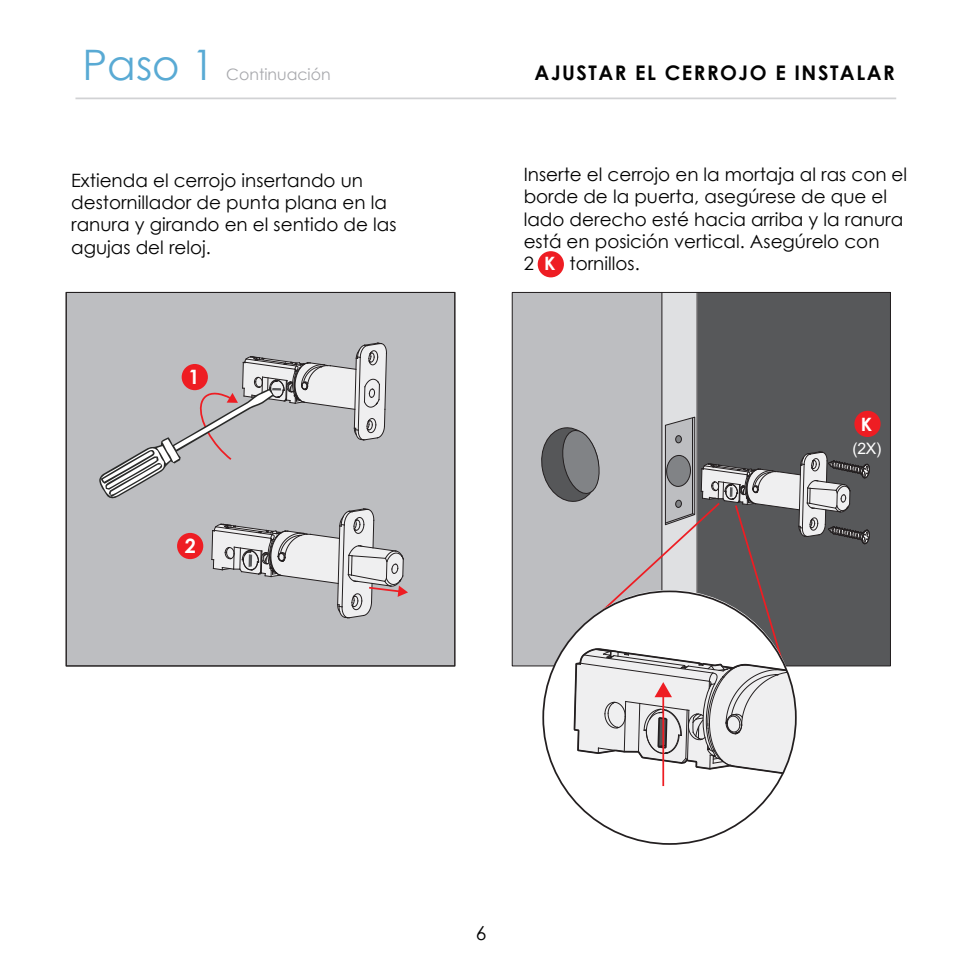
<style>
.page{position:relative;width:975px;height:975px;background:#fff}
.page>*{position:absolute;margin:0;border:0;box-sizing:border-box;transform-origin:0 0}
.t1{font:42px "Century Gothic";color:#59aad4}
.t2{font:700 20.12px "Century Gothic";letter-spacing:.075em;color:#030303}
.t3{font:700 19.78px "Century Gothic";color:#fff}
.t4{font:19.25px "Century Gothic";color:#030303}
.t5{font:18.38px/22.1px "Century Gothic";color:#030303}
.t6{font:700 18.38px "Century Gothic";color:#fff}
.t7{font:15.75px "Century Gothic";color:#a8a9ad}
.t8{font:15.75px "Arial";color:#fff}
</style>
<div class="page">
<hr style="left:75px;top:97px;width:820px;height:2px;background:#d1d2d4">
<div style="left:688px;top:292px;width:202px;height:373px;background:#57585a"></div>
<div style="left:512px;top:292px;width:150px;height:373px;background:#bdbec1"></div>
<div style="left:854px;top:410px;width:26px;height:27px;background:#ee1d23;border-radius:50%"></div>
<div style="left:537px;top:251px;width:26px;height:26px;background:#ee1d23;border-radius:50%"></div>
<div style="left:66px;top:292px;width:389px;height:374px;background:#bdbec1"></div>
<div style="left:66px;top:292px;width:389px;height:374px;border:1px solid #231f20"></div>
<svg style="left:99px;top:342px;width:288px;height:157px"></svg>
<div style="left:181px;top:364px;width:27px;height:26px;background:#ee1d23;border-radius:50%"></div>
<div style="left:177px;top:532px;width:26px;height:27px;background:#ee1d23;border-radius:50%"></div>
<svg style="left:211px;top:508px;width:197px;height:110px"></svg>
<svg style="left:574px;top:786px;width:203px;height:57px"></svg>
<svg style="left:538px;top:292px;width:331px;height:494px"></svg>
<h1 class="t1" style="left:82px;top:35px;width:134px">Paso 1</h1>
<p class="t7" style="left:226px;top:63px;width:106px">Continuación</p>
<p class="t5" style="left:71px;top:169px;width:327px">Extienda el cerrojo insertando un destornillador de punta plana en la ranura y girando en el sentido de las agujas del reloj.</p>
<p class="t3" style="left:188px;top:361px;width:13px">1</p>
<p class="t3" style="left:185px;top:530px;width:13px">2</p>
<p class="t2" style="left:534px;top:57px;width:361px">AJUSTAR EL CERROJO E INSTALAR</p>
<p class="t5" style="left:523px;top:163px;width:385px">Inserte el cerrojo en la mortaja al ras con el borde de la puerta, asegúrese de que el lado derecho esté hacia arriba y la ranura está en posición vertical. Asegúrelo con<br>2</p>
<p class="t5" style="left:569px;top:252px;width:72px">tornillos.</p>
<p class="t6" style="left:544px;top:249px;width:13px">K</p>
<p class="t6" style="left:860px;top:410px;width:13px">K</p>
<p class="t8" style="left:852px;top:437px;width:30px">(2X)</p>
<p class="t4" style="left:475px;top:919px;width:12px">6</p>
</div>
